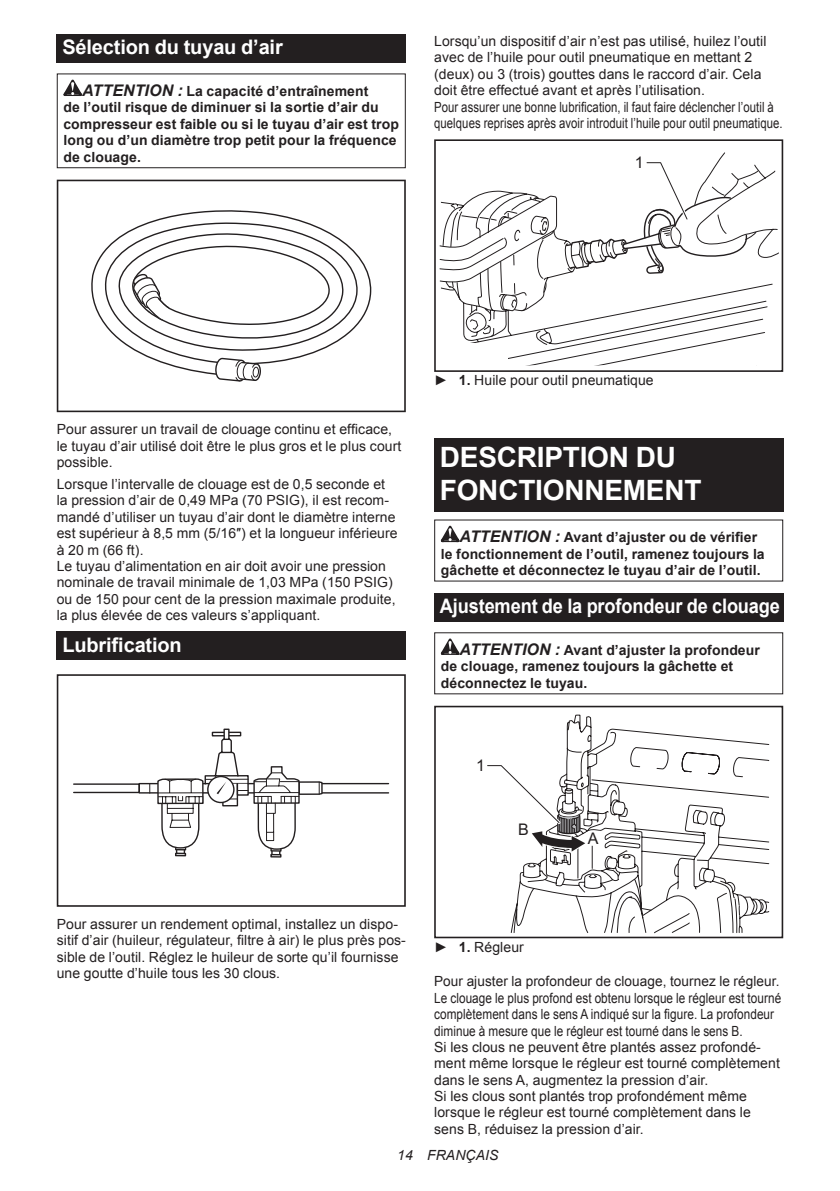
<style>
.page{position:relative;width:840px;height:1191px;background:#fff}
.page>*{position:absolute;margin:0;border:0;box-sizing:border-box;transform-origin:0 0}
.t1{font:700 28px/32.8px "Arial";letter-spacing:-.01em;color:#fff}
.t2{font:700 20px "Arial";letter-spacing:-.01em;color:#fff}
.t3{font:700 20px "Arial";letter-spacing:-.01em;color:#fff;scale:.91 1}
.t4{font:16px "Arial";color:#231f20}
.t5{font:14px/16.4px "Arial";letter-spacing:.005em;color:#231f20}
.t6{font:700 14px/16.4px "Arial";letter-spacing:.005em;color:#231f20}
.t7{font:italic 14px "Arial";letter-spacing:.005em;color:#231f20}
.s1{font-style:italic;font-size:16px}
.s2{font-weight:700}
</style>
<div class="page">
<div style="left:57px;top:34px;width:348px;height:29px;background:#231f20"></div>
<svg style="left:63px;top:80px;width:19px;height:16px"></svg>
<div style="left:57px;top:73px;width:348px;height:95px;border:1px solid #231f20"></div>
<svg style="left:57px;top:180px;width:348px;height:232px"></svg>
<svg style="left:90px;top:209px;width:282px;height:167px"></svg>
<svg style="left:214px;top:357px;width:46px;height:26px"></svg>
<svg style="left:132px;top:272px;width:38px;height:49px"></svg>
<div style="left:57px;top:631px;width:348px;height:29px;background:#231f20"></div>
<div style="left:73px;top:783px;width:67px;height:10px;border:1px solid #231f20"></div>
<svg style="left:138px;top:728px;width:252px;height:129px"></svg>
<div style="left:175px;top:852px;width:11px;height:4px;border:1px solid #231f20"></div>
<div style="left:57px;top:674px;width:348px;height:232px;border:2px solid #231f20"></div>
<svg style="left:508px;top:345px;width:196px;height:20px"></svg>
<div style="left:434px;top:139px;width:348px;height:233px;border:2px solid #231f20"></div>
<svg style="left:439px;top:152px;width:339px;height:193px"></svg>
<div style="left:434px;top:437px;width:348px;height:74px;background:#231f20"></div>
<svg style="left:440px;top:526px;width:19px;height:16px"></svg>
<div style="left:434px;top:593px;width:348px;height:28px;background:#231f20"></div>
<svg style="left:440px;top:638px;width:19px;height:17px"></svg>
<svg style="left:510px;top:714px;width:259px;height:219px"></svg>
<div style="left:434px;top:705px;width:348px;height:233px;border:2px solid #231f20"></div>
<svg style="left:487px;top:762px;width:112px;height:93px"></svg>
<h2 class="t2" style="left:62px;top:34px;width:222px">Sélection du tuyau d’air</h2>
<p class="t6" style="left:63px;top:83px;width:337px;text-indent:19px"><span class="s1">ATTENTION :</span> La capacité d’entraînement<br>de l’outil risque de diminuer si la sortie d’air du compresseur est faible ou si le tuyau d’air est trop long ou d’un diamètre trop petit pour la fréquence de clouage.</p>
<p class="t5" style="left:434px;top:33px;width:350px">Lorsqu’un dispositif d’air n’est pas utilisé, huilez l’outil avec de l’huile pour outil pneumatique en mettant 2 (deux) ou 3 (trois) gouttes dans le raccord d’air. Cela doit être effectué avant et après l’utilisation.<br>Pour assurer une bonne lubrification, il faut faire déclencher l’outil à quelques reprises après avoir introduit l’huile pour outil pneumatique.</p>
<p class="t4" style="left:634px;top:152px;width:10px">1</p>
<p class="t5" style="left:57px;top:421px;width:346px">Pour assurer un travail de clouage continu et efficace, le tuyau d’air utilisé doit être le plus gros et le plus court possible.</p>
<p class="t5" style="left:57px;top:476px;width:342px">Lorsque l’intervalle de clouage est de 0,5 seconde et la pression d’air de 0,49 MPa (70 PSIG), il est recom&shy;mandé d’utiliser un tuyau d’air dont le diamètre interne est supérieur à 8,5 mm (5/16″) et la longueur inférieure à 20 m (66 ft).<br>Le tuyau d’alimentation en air doit avoir une pression nominale de travail minimale de 1,03 MPa (150 PSIG) ou de 150 pour cent de la pression maximale produite, la plus élevée de ces valeurs s’appliquant.</p>
<h2 class="t2" style="left:62px;top:631px;width:121px">Lubrification</h2>
<p class="t5" style="left:434px;top:372px;width:221px">► <span class="s2">1.</span> Huile pour outil pneumatique</p>
<h1 class="t1" style="left:439px;top:442px;width:263px">DESCRIPTION DU<br>FONCTIONNEMENT</h1>
<p class="t6" style="left:440px;top:529px;width:325px;text-indent:19px"><span class="s1">ATTENTION :</span> Avant d’ajuster ou de vérifier le fonctionnement de l’outil, ramenez toujours la gâchette et déconnectez le tuyau d’air de l’outil.</p>
<h2 class="t3" style="left:439px;top:592px;width:375px">Ajustement de la profondeur de clouage</h2>
<p class="t6" style="left:440px;top:642px;width:320px;text-indent:19px"><span class="s1">ATTENTION :</span> Avant d’ajuster la profondeur de clouage, ramenez toujours la gâchette et déconnectez le tuyau.</p>
<p class="t4" style="left:476px;top:754px;width:10px">1</p>
<p class="t4" style="left:518px;top:819px;width:12px">B</p>
<p class="t4" style="left:587px;top:828px;width:12px">A</p>
<p class="t5" style="left:57px;top:916px;width:350px">Pour assurer un rendement optimal, installez un dispo&shy;sitif d’air (huileur, régulateur, filtre à air) le plus près pos&shy;sible de l’outil. Réglez le huileur de sorte qu’il fournisse une goutte d’huile tous les 30 clous.</p>
<p class="t5" style="left:434px;top:938px;width:91px">► <span class="s2">1.</span> Régleur</p>
<p class="t5" style="left:434px;top:973px;width:348px">Pour ajuster la profondeur de clouage, tournez le régleur.<br>Le clouage le plus profond est obtenu lorsque le régleur est tourné complètement dans le sens A indiqué sur la figure. La profondeur diminue à mesure que le régleur est tourné dans le sens B.<br>Si les clous ne peuvent être plantés assez profondé&shy;ment même lorsque le régleur est tourné complètement dans le sens A, augmentez la pression d’air.<br>Si les clous sont plantés trop profondément même lorsque le régleur est tourné complètement dans le sens B, réduisez la pression d’air.</p>
<p class="t7" style="left:397px;top:1146px;width:103px">14 FRANÇAIS</p>
</div>
